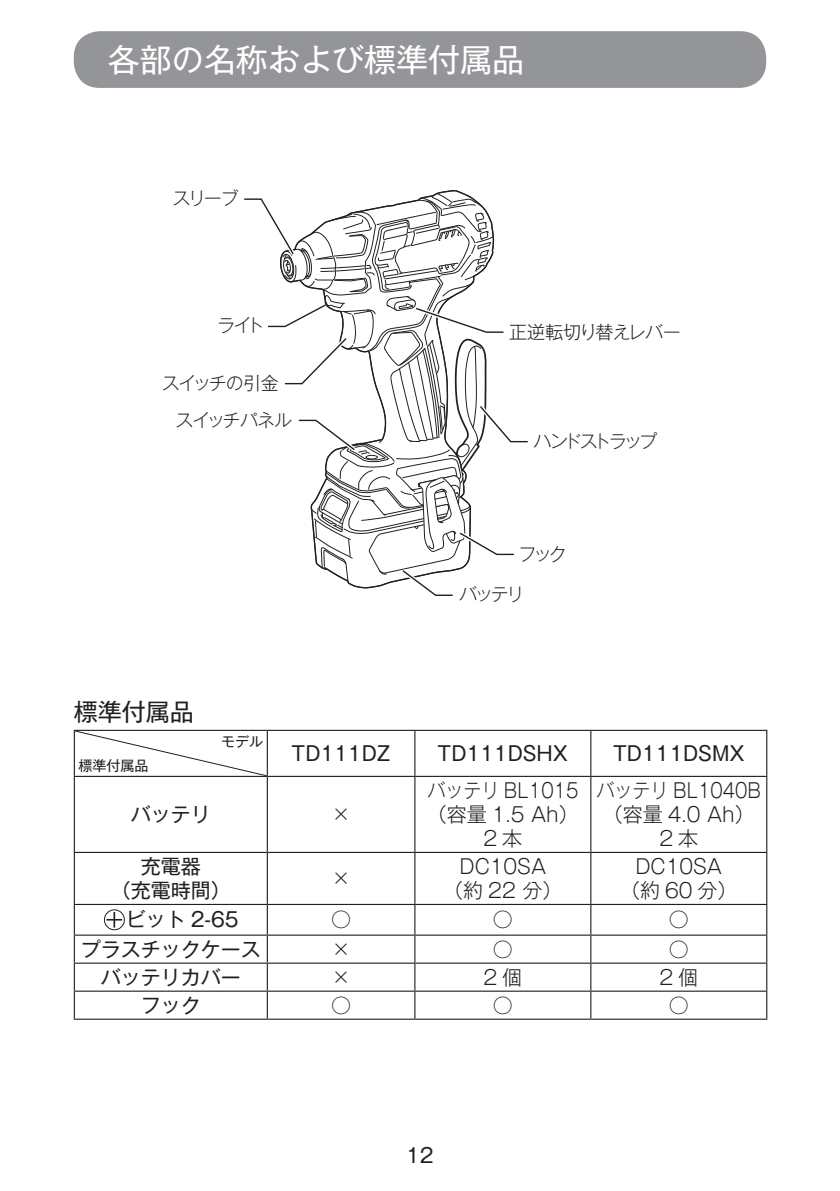
<style>
.page{position:relative;width:840px;height:1191px;background:#fff}
.page>*{position:absolute;margin:0;border:0;box-sizing:border-box;transform-origin:0 0}
.t1{font:32px "Gothic MB101 Pro";color:#fff}
.t2{font:24px "Gothic MB101 Pro";color:#231f20}
.t3{font:20px/24px "Gothic MB101 Pro";color:#231f20;text-align:center}
.t4{font:300 20px/24px "Gothic MB101 Pro";color:#231f20;text-align:center;scale:.9 1}
.t5{font:300 20px/24px "Gothic MB101 Pro";color:#231f20;text-align:center}
.t6{font:300 18px "Gothic MB101 Pro";letter-spacing:-.1em;color:#231f20}
.t7{font:300 18px "Gothic MB101 Pro";letter-spacing:-.035em;color:#231f20}
.t8{font:300 18px "Gothic MB101 Pro";letter-spacing:-.145em;color:#231f20}
.t9{font:300 18px "Gothic MB101 Pro";letter-spacing:-.055em;color:#231f20}
.t10{font:300 18px "Gothic MB101 Pro";letter-spacing:-.045em;color:#231f20}
.t11{font:14px "Gothic MB101 Pro";color:#231f20}
</style>
<div class="page">
<div style="left:74px;top:31px;width:691px;height:57px;background:#939598;border-radius:26px"></div>
<svg style="left:244px;top:190px;width:284px;height:406px"></svg>
<hr style="left:266px;top:731px;width:2px;height:45px;background:#231f20">
<hr style="left:414px;top:731px;width:1px;height:45px;background:#231f20">
<hr style="left:590px;top:731px;width:1px;height:45px;background:#231f20">
<hr style="left:74px;top:776px;width:193px;height:1px;background:#231f20">
<hr style="left:267px;top:776px;width:147px;height:1px;background:#231f20">
<hr style="left:266px;top:777px;width:2px;height:75px;background:#231f20">
<hr style="left:414px;top:776px;width:176px;height:1px;background:#231f20">
<hr style="left:414px;top:777px;width:1px;height:75px;background:#231f20">
<hr style="left:590px;top:776px;width:176px;height:1px;background:#231f20">
<hr style="left:590px;top:777px;width:1px;height:75px;background:#231f20">
<hr style="left:74px;top:852px;width:193px;height:1px;background:#231f20">
<hr style="left:267px;top:852px;width:147px;height:1px;background:#231f20">
<hr style="left:266px;top:853px;width:2px;height:51px;background:#231f20">
<hr style="left:414px;top:852px;width:176px;height:1px;background:#231f20">
<hr style="left:414px;top:853px;width:1px;height:51px;background:#231f20">
<hr style="left:590px;top:852px;width:176px;height:1px;background:#231f20">
<hr style="left:590px;top:853px;width:1px;height:51px;background:#231f20">
<hr style="left:74px;top:904px;width:193px;height:1px;background:#231f20">
<hr style="left:267px;top:904px;width:147px;height:1px;background:#231f20">
<hr style="left:266px;top:905px;width:2px;height:29px;background:#231f20">
<hr style="left:414px;top:904px;width:176px;height:1px;background:#231f20">
<hr style="left:590px;top:904px;width:176px;height:1px;background:#231f20">
<hr style="left:74px;top:934px;width:193px;height:1px;background:#231f20">
<hr style="left:267px;top:934px;width:147px;height:1px;background:#231f20">
<hr style="left:266px;top:935px;width:2px;height:27px;background:#231f20">
<hr style="left:414px;top:934px;width:176px;height:1px;background:#231f20">
<hr style="left:590px;top:934px;width:176px;height:1px;background:#231f20">
<hr style="left:74px;top:962px;width:193px;height:1px;background:#231f20">
<hr style="left:267px;top:962px;width:147px;height:1px;background:#231f20">
<hr style="left:266px;top:963px;width:2px;height:27px;background:#231f20">
<hr style="left:414px;top:962px;width:176px;height:1px;background:#231f20">
<hr style="left:590px;top:962px;width:176px;height:1px;background:#231f20">
<hr style="left:74px;top:990px;width:193px;height:1px;background:#231f20">
<hr style="left:267px;top:990px;width:147px;height:1px;background:#231f20">
<hr style="left:266px;top:991px;width:2px;height:27px;background:#231f20">
<hr style="left:414px;top:990px;width:176px;height:1px;background:#231f20">
<svg style="left:414px;top:905px;width:1px;height:113px"></svg>
<hr style="left:590px;top:990px;width:176px;height:1px;background:#231f20">
<svg style="left:590px;top:905px;width:1px;height:113px"></svg>
<hr style="left:74px;top:1018px;width:193px;height:1px;background:#231f20">
<hr style="left:267px;top:1018px;width:147px;height:1px;background:#231f20">
<hr style="left:414px;top:1018px;width:176px;height:1px;background:#231f20">
<hr style="left:590px;top:1018px;width:176px;height:1px;background:#231f20">
<hr style="left:74px;top:730px;width:193px;height:1px;background:#231f20">
<hr style="left:74px;top:731px;width:1px;height:45px;background:#231f20">
<hr style="left:267px;top:730px;width:147px;height:1px;background:#231f20">
<hr style="left:414px;top:730px;width:176px;height:1px;background:#231f20">
<hr style="left:590px;top:730px;width:176px;height:1px;background:#231f20">
<hr style="left:765px;top:731px;width:1px;height:45px;background:#231f20">
<hr style="left:74px;top:777px;width:1px;height:75px;background:#231f20">
<hr style="left:765px;top:777px;width:1px;height:75px;background:#231f20">
<hr style="left:74px;top:853px;width:1px;height:51px;background:#231f20">
<hr style="left:765px;top:853px;width:1px;height:51px;background:#231f20">
<svg style="left:74px;top:905px;width:1px;height:113px"></svg>
<svg style="left:106px;top:912px;width:16px;height:15px"></svg>
<div style="left:104px;top:909px;width:21px;height:21px;border:1px solid #231f20;border-radius:50%"></div>
<svg style="left:75px;top:731px;width:191px;height:45px"></svg>
<h1 class="t1" style="left:108px;top:33px;width:418px">各部の名称および標準付属品</h1>
<p class="t6" style="left:172px;top:184px;width:68px">スリーブ</p>
<p class="t6" style="left:217px;top:310px;width:49px">ライト</p>
<p class="t10" style="left:162px;top:368px;width:119px">スイッチの引金</p>
<p class="t9" style="left:175px;top:405px;width:118px">スイッチパネル</p>
<p class="t2" style="left:74px;top:692px;width:121px">標準付属品</p>
<p class="t7" style="left:509px;top:317px;width:173px">正逆転切り替えレバー</p>
<p class="t8" style="left:533px;top:426px;width:125px">ハンドストラップ</p>
<p class="t6" style="left:518px;top:539px;width:50px">フック</p>
<p class="t6" style="left:459px;top:579px;width:67px">バッテリ</p>
<p class="t11" style="left:78px;top:753px;width:71px">標準付属品</p>
<p class="t11" style="left:221px;top:729px;width:43px">モデル</p>
<p class="t3" style="left:291px;top:738px;width:100px">TD111DZ</p>
<p class="t3" style="left:437px;top:738px;width:132px">TD111DSHX</p>
<p class="t3" style="left:612px;top:738px;width:133px">TD111DSMX</p>
<p class="t3" style="left:131px;top:799px;width:81px">バッテリ</p>
<p class="t5" style="left:331px;top:799px;width:21px">×</p>
<p class="t3" style="left:111px;top:851px;width:121px">充電器<br>（充電時間）</p>
<p class="t5" style="left:331px;top:863px;width:21px">×</p>
<p class="t4" style="left:426px;top:775px;width:170px">バッテリ BL1015（容量 1.5 Ah）<br>2本</p>
<p class="t4" style="left:596px;top:775px;width:184px">バッテリ BL1040B（容量 4.0 Ah）<br>2本</p>
<p class="t5" style="left:443px;top:851px;width:121px">DC10SA<br>（約 22 分）</p>
<p class="t5" style="left:619px;top:851px;width:119px">DC10SA<br>（約 60 分）</p>
<p class="t3" style="left:126px;top:905px;width:114px">ビット 2-65</p>
<p class="t5" style="left:331px;top:905px;width:21px">○</p>
<p class="t5" style="left:492px;top:905px;width:21px">○</p>
<p class="t5" style="left:668px;top:905px;width:21px">○</p>
<p class="t3" style="left:81px;top:934px;width:182px">プラスチックケース</p>
<p class="t5" style="left:331px;top:934px;width:21px">×</p>
<p class="t5" style="left:492px;top:934px;width:21px">○</p>
<p class="t5" style="left:668px;top:934px;width:21px">○</p>
<p class="t3" style="left:101px;top:962px;width:141px">バッテリカバー</p>
<p class="t5" style="left:331px;top:962px;width:21px">×</p>
<p class="t5" style="left:483px;top:962px;width:40px">2個</p>
<p class="t5" style="left:659px;top:962px;width:40px">2個</p>
<p class="t3" style="left:141px;top:990px;width:61px">フック</p>
<p class="t5" style="left:331px;top:990px;width:21px">○</p>
<p class="t5" style="left:492px;top:990px;width:22px">○</p>
<p class="t5" style="left:668px;top:990px;width:21px">○</p>
<p class="t3" style="left:406px;top:1140px;width:29px">12</p>
</div>
